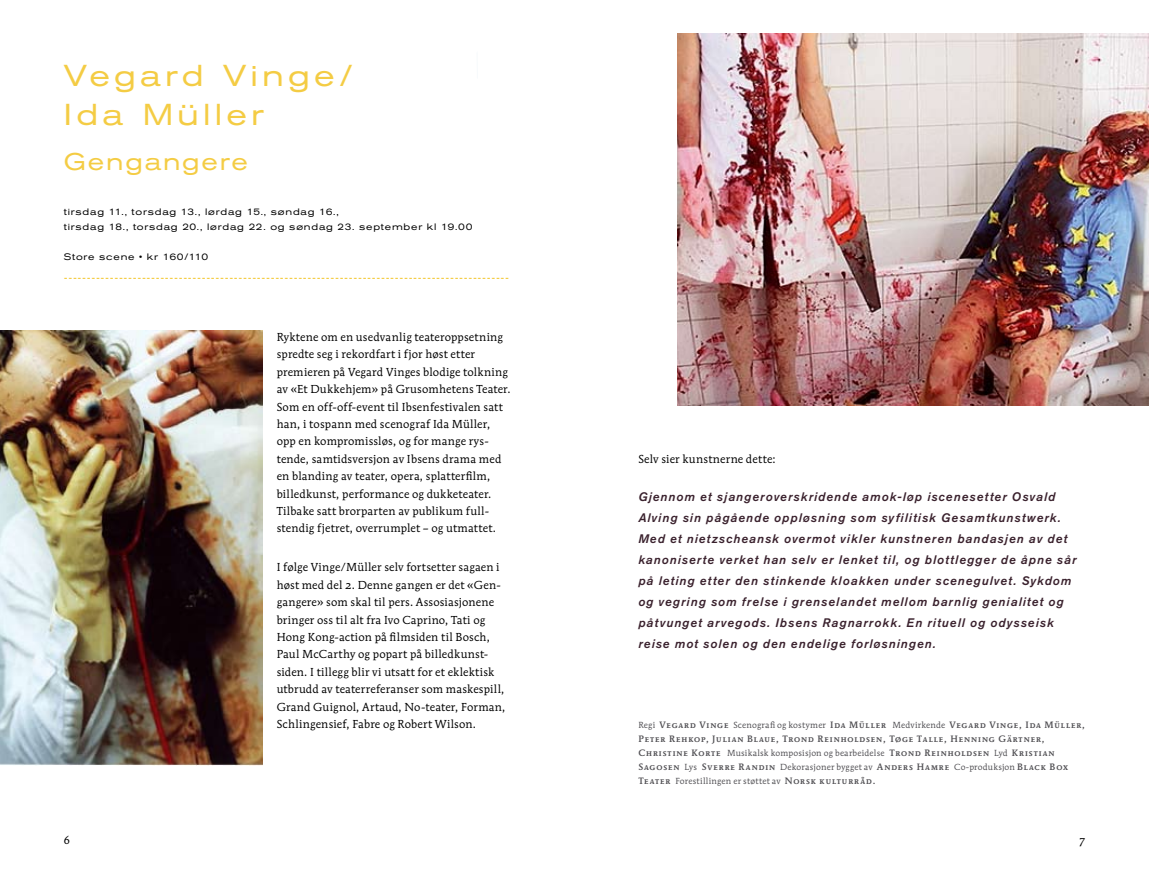
<style>
.page{position:relative;width:1149px;height:893px;background:#fff}
.page>*{position:absolute;margin:0;border:0;box-sizing:border-box;transform-origin:0 0}
.t1{font:expanded 30px/39px "Akzidenz Grotesk BE";letter-spacing:.14em;color:#f4cc44}
.t2{font:expanded 24px "Akzidenz Grotesk BE";letter-spacing:.075em;color:#f4cc44}
.t3{font:italic 500 12.3px/21px "Akzidenz Grotesk BE";letter-spacing:.085em;color:#3a212d}
.t4{font:11.4px/17.4px "Mendoza Rom ITC Book OS";letter-spacing:.02em;color:#000}
.t5{font:expanded 9.3px/15px "Akzidenz Grotesk BE";letter-spacing:.085em;color:#000}
.t6{font:500 expanded 9.3px "Akzidenz Grotesk BE";color:#f4cc44}
.t7{font:9.15px/14px "Mendoza Rom ITC Medi SC";letter-spacing:.1em;color:#504f53}
.t8{font:8.7px "Mendoza Rom ITC Book OS";letter-spacing:.03em;color:#504f53}
.s1{font-family:"Mendoza Rom ITC Book OS";font-size:8.7px}
.s2{font-family:"Mendoza Rom ITC Medi SC";font-size:9.15px}
</style>
<div class="page">
<img style="left:0;top:331px;width:263px;height:434px">
<img style="left:677px;top:33px;width:471px;height:373px">
<h1 class="t1" style="left:64px;top:57px;width:290px">Vegard Vinge/<br>Ida Müller</h1>
<h2 class="t2" style="left:64px;top:147px;width:186px">Gengangere</h2>
<p class="t5" style="left:64px;top:205px;width:410px">tirsdag 11., torsdag 13., lørdag 15., søndag 16.,<br>tirsdag 18., torsdag 20., lørdag 22. og søndag 23. september kl 19.00</p>
<p class="t5" style="left:64px;top:250px;width:146px">Store scene • kr 160/110</p>
<p class="t6" style="left:64px;top:273px;width:446px">-------------------------------------------------------------------------------------------------</p>
<p class="t4" style="left:277px;top:328px;width:235px">Ryktene om en usedvanlig teateroppsetning spredte seg i rekordfart i fjor høst etter premieren på Vegard Vinges blodige tolkning av «Et Dukkehjem» på Grusomhetens Teater.<br>Som en off-off-event til Ibsenfestivalen satt han, i tospann med scenograf Ida Müller, opp en kompromissløs, og for mange rys&shy;tende, samtidsversjon av Ibsens drama med en blanding av teater, opera, splatterfilm, billedkunst, performance og dukketeater.<br>Tilbake satt brorparten av publikum full&shy;stendig fjetret, overrumplet – og utmattet.</p>
<p class="t4" style="left:277px;top:558px;width:230px">I følge Vinge/Müller selv fortsetter sagaen i høst med del 2. Denne gangen er det «Gen&shy;gangere» som skal til pers. Assosiasjonene bringer oss til alt fra Ivo Caprino, Tati og Hong Kong-action på filmsiden til Bosch, Paul McCarthy og popart på billedkunst&shy;siden. I tillegg blir vi utsatt for et eklektisk utbrudd av teaterreferanser som maskespill, Grand Guignol, Artaud, No-teater, Forman, Schlingensief, Fabre og Robert Wilson.</p>
<p class="t4" style="left:638px;top:450px;width:139px">Selv sier kunstnerne dette:</p>
<p class="t3" style="left:638px;top:487px;width:439px">Gjennom et sjangeroverskridende amok-løp iscenesetter Osvald Alving sin pågående oppløsning som syfilitisk Gesamtkunstwerk.<br>Med et nietzscheansk overmot vikler kunstneren bandasjen av det kanoniserte verket han selv er lenket til, og blottlegger de åpne sår på leting etter den stinkende kloakken under scenegulvet. Sykdom og vegring som frelse i grenselandet mellom barnlig genialitet og påtvunget arvegods. Ibsens Ragnarrokk. En rituell og odysseisk reise mot solen og den endelige forløsningen.</p>
<p class="t7" style="left:638px;top:718px;width:448px"><span class="s1">Regi</span> Vegard Vinge <span class="s1">Scenografi og kostymer</span> Ida Müller <span class="s1">Medvirkende</span> Vegard Vinge, Ida Müller, Peter Rehkop, Julian Blaue, Trond Reinholdsen, Tøge Talle, Henning Gärtner, Christine Korte <span class="s1">Musikalsk komposisjon og bearbeidelse</span> Trond Reinholdsen <span class="s1">Lyd</span> Kristian Sagosen <span class="s1">Lys</span> Sverre Randin <span class="s1">Dekorasjoner bygget av</span> Anders Hamre <span class="s1">Co-produksjon</span> Black Box</p>
<p class="t8" style="left:638px;top:775px;width:238px"><span class="s2">Teater</span> Forestillingen er støttet av <span class="s2">Norsk kulturråd.</span></p>
</div>
